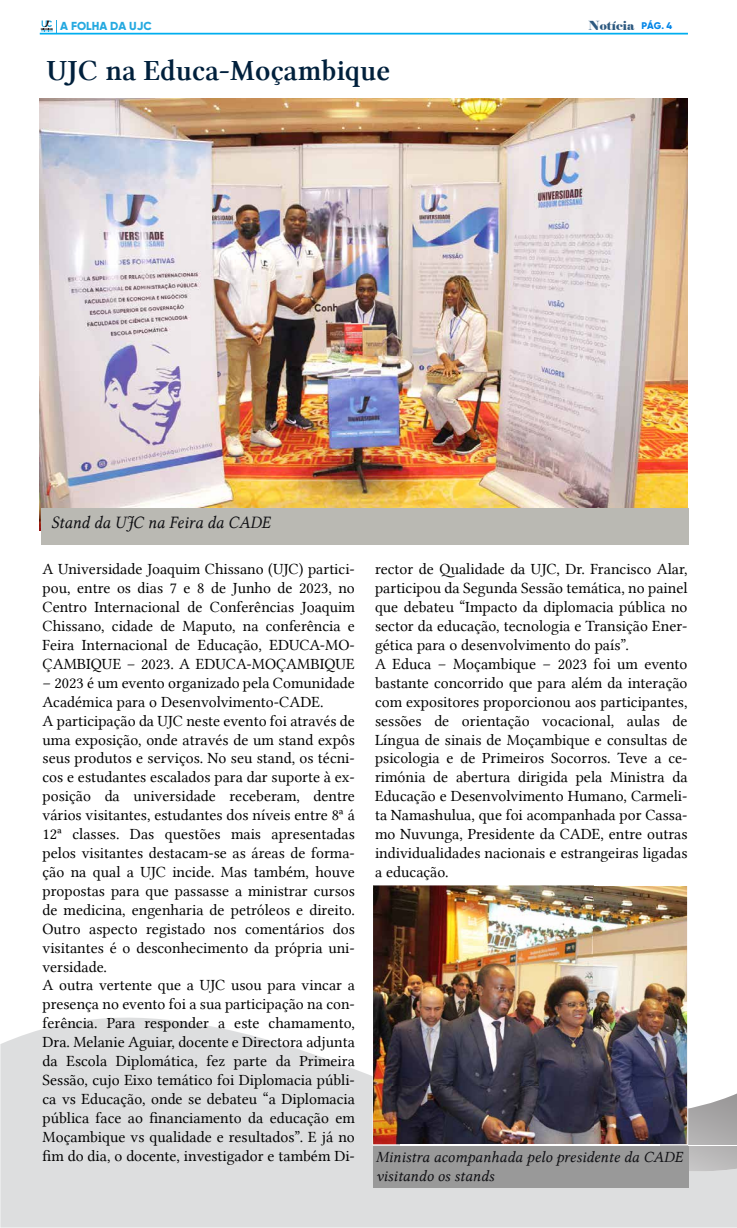
<style>
.page{position:relative;width:737px;height:1228px;background:#fff}
.page>*{position:absolute;margin:0;border:0;box-sizing:border-box;transform-origin:0 0}
.t1{font:29.66px "Lin Libertine Z";color:#00203c}
.t2{font:17.68px "Lin Libertine I";color:#0f0f13}
.t3{font:15.75px/18.9px "Lin Libertine";color:#000}
.t4{font:15.75px/18.9px "Lin Libertine I";color:#0f0f13}
.t5{font:12.42px "Elephant";color:#2d5980}
.t6{font:800 11.64px "Gilroy";color:#25a9e0}
.s1{font-family:"Gilroy";font-weight:800;font-size:9.62px;color:#0085e8}
</style>
<div class="page">
<img style="left:40px;top:98px;width:647px;height:432px">
<svg style="left:0;top:1017px;width:737px;height:210px;background:#dedfe0"></svg>
<hr style="left:40px;top:33px;width:648px;height:2px;background:#00aeef">
<svg style="left:41px;top:20px;width:16px;height:12px"></svg>
<div style="left:373px;top:1145px;width:315px;height:42px;background:#999"></div>
<img style="left:402px;top:1144px;width:335px;height:1px">
<img style="left:401px;top:914px;width:258px;height:229px">
<img style="left:373px;top:885px;width:315px;height:29px">
<img style="left:372px;top:913px;width:29px;height:231px">
<img style="left:659px;top:913px;width:29px;height:231px">
<img style="left:401px;top:1143px;width:259px;height:1px">
<div style="left:41px;top:508px;width:647px;height:36px;background:#bab9b3"></div>
<p class="t6" style="left:60px;top:18px;width:93px">A FOLHA DA UJC</p>
<p class="t5" style="left:588px;top:17px;width:85px">Notícia <span class="s1">PÁG. 4</span></p>
<h1 class="t1" style="left:47px;top:53px;width:345px">UJC na Educa-Moçambique</h1>
<p class="t2" style="left:51px;top:512px;width:221px">Stand da UJC na Feira da CADE</p>
<p class="t3" style="left:43px;top:559px;width:314px;text-align:justify">A Universidade Joaquim Chissano (UJC) partici&shy;pou, entre os dias 7 e 8 de Junho de 2023, no Centro Internacional de Conferências Joaquim Chissano, cidade de Maputo, na conferência e Feira Internacional de Educação, EDUCA-MO-ÇAMBIQUE – 2023. A EDUCA-MOÇAMBIQUE</p>
<p class="t3" style="left:43px;top:673px;width:314px">– 2023 é um evento organizado pela Comunidade Académica para o Desenvolvimento-CADE.<br>A participação da UJC neste evento foi através de uma exposição, onde através de um stand expôs seus produtos e serviços. No seu stand, os técni&shy;cos e estudantes escalados para dar suporte à ex&shy;posição da universidade receberam, dentre vários visitantes, estudantes dos níveis entre 8ª á 12ª classes. Das questões mais apresentadas pelos visitantes destacam-se as áreas de forma&shy;ção na qual a UJC incide. Mas também, houve propostas para que passasse a ministrar cursos de medicina, engenharia de petróleos e direito.<br>Outro aspecto registado nos comentários dos visitantes é o desconhecimento da própria uni&shy;versidade.<br>A outra vertente que a UJC usou para vincar a presença no evento foi a sua participação na con&shy;ferência. Para responder a este chamamento, Dra. Melanie Aguiar, docente e Directora adjunta da Escola Diplomática, fez parte da Primeira Sessão, cujo Eixo temático foi Diplomacia públi&shy;ca vs Educação, onde se debateu “a Diplomacia pública face ao financiamento da educação em Moçambique vs qualidade e resultados”. E já no fim do dia, o docente, investigador e também Di-</p>
<p class="t3" style="left:375px;top:559px;width:314px">rector de Qualidade da UJC, Dr. Francisco Alar, participou da Segunda Sessão temática, no painel que debateu “Impacto da diplomacia pública no sector da educação, tecnologia e Transição Ener&shy;gética para o desenvolvimento do país”.<br>A Educa – Moçambique – 2023 foi um evento bastante concorrido que para além da interação com expositores proporcionou aos participantes, sessões de orientação vocacional, aulas de Língua de sinais de Moçambique e consultas de psicologia e de Primeiros Socorros. Teve a ce&shy;rimónia de abertura dirigida pela Ministra da Educação e Desenvolvimento Humano, Carmeli&shy;ta Namashulua, que foi acompanhada por Cassa&shy;mo Nuvunga, Presidente da CADE, entre outras individualidades nacionais e estrangeiras ligadas a educação.</p>
<p class="t4" style="left:376px;top:1147px;width:309px">Ministra acompanhada pelo presidente da CADE visitando os stands</p>
</div>
